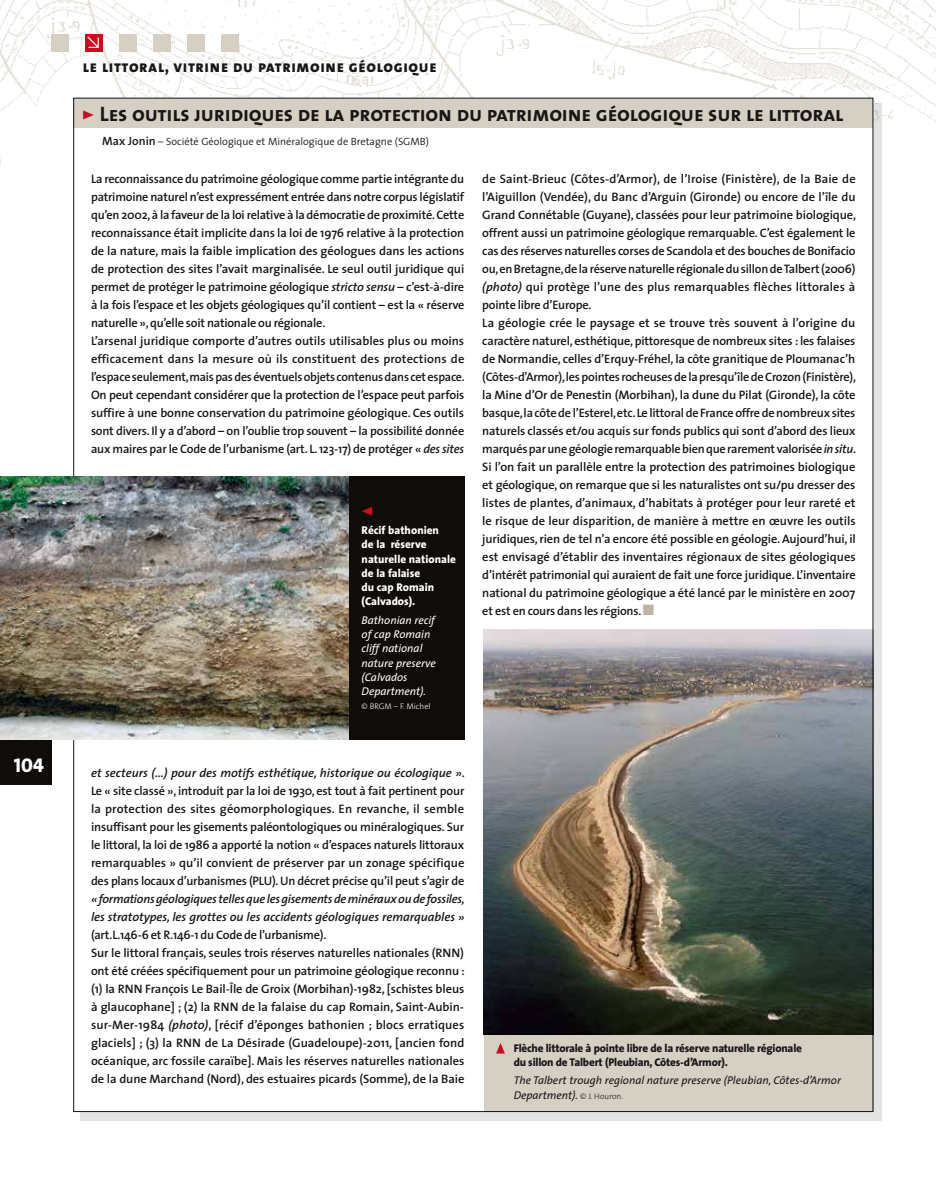
<style>
.page{position:relative;width:936px;height:1191px;background:#fff}
.page>*{position:absolute;margin:0;border:0;box-sizing:border-box;transform-origin:0 0}
.t1{font:21px "The Sans Bold Caps";letter-spacing:-.01em;color:#181716}
.t2{font:19.95px "The Sans Extra Bold Caps";color:#fff}
.t3{font:16.5px "The Sans Extra Bold Caps";letter-spacing:.04em;color:#181716;scale:.95 1}
.t4{font:600 12.3px/18px "The Sans";letter-spacing:-.015em;color:#181716}
.t5{font:italic 600 12.3px/18px "The Sans";letter-spacing:-.015em;color:#181716}
.t6{font:800 11.25px/14.2px "The Sans";letter-spacing:-.02em;color:#181716}
.t7{font:italic 11.25px/14.2px "The Sans";color:#181716}
.t8{font:800 11.25px/14.2px "The Sans";color:#fff}
.t9{font:italic 11.25px/14.2px "The Sans";color:#fff}
.t10{font:300 10.5px "The Sans";color:#181716}
.t11{font:300 8.25px "The Sans";color:#fff}
.s1{color:#cd0b1f}
.s2{font-weight:600;font-size:12px}
.s3{font-style:italic}
.s4{color:#bdb4a6}
.s5{font-weight:300;font-style:normal;font-size:8.25px}
</style>
<div class="page">
<div style="left:0;top:502px;width:51px;height:283px;background:#0f0c09"></div>
<img style="left:0;top:0;width:935px;height:206px">
<div style="left:119px;top:34px;width:17px;height:17px;background:#d5cfc4"></div>
<div style="left:51px;top:34px;width:17px;height:17px;background:#d5cfc4"></div>
<svg style="left:85px;top:34px;width:17px;height:17px"></svg>
<div style="left:153px;top:34px;width:17px;height:17px;background:#d5cfc4"></div>
<div style="left:187px;top:34px;width:17px;height:17px;background:#d5cfc4"></div>
<div style="left:221px;top:34px;width:17px;height:17px;background:#d5cfc4"></div>
<div style="left:74px;top:98px;width:798px;height:1013px;background:#fff"></div>
<div style="left:73px;top:98px;width:800px;height:30px;background:#d5cfc4"></div>
<img style="left:484px;top:629px;width:389px;height:406px">
<div style="left:349px;top:476px;width:115px;height:264px;background:#0f0c09"></div>
<svg style="left:362px;top:507px;width:10px;height:8px"></svg>
<img style="left:0;top:476px;width:349px;height:264px">
<div style="left:484px;top:1035px;width:389px;height:76px;background:#d5cfc4"></div>
<svg style="left:496px;top:1043px;width:9px;height:10px"></svg>
<h2 class="t2" style="left:14px;top:748px;width:32px">104</h2>
<h3 class="t3" style="left:83px;top:53px;width:374px">le littoral, vitrine du patrimoine géologique</h3>
<h1 class="t1" style="left:82px;top:96px;width:763px"><span class="s1">&gt;</span> Les outils juridiques de la protection du patrimoine géologique sur le littoral</h1>
<p class="t10" style="left:102px;top:133px;width:328px"><span class="s2">Max Jonin</span> – Société Géologique et Minéralogique de Bretagne (SGMB)</p>
<p class="t4" style="left:91px;top:169px;width:375px">La reconnaissance du patrimoine géologique comme partie intégrante du patrimoine naturel n’est expressément entrée dans notre corpus législatif qu’en 2002, à la faveur de la loi relative à la démocratie de proximité. Cette reconnaissance était implicite dans la loi de 1976 relative à la protection de la nature, mais la faible implication des géologues dans les actions de protection des sites l’avait marginalisée. Le seul outil juridique qui permet de protéger le patrimoine géologique <span class="s3">stricto sensu</span> – c’est-à-dire à la fois l’espace et les objets géologiques qu’il contient – est la « réserve naturelle », qu’elle soit nationale ou régionale.<br>L’arsenal juridique comporte d’autres outils utilisables plus ou moins efficacement dans la mesure où ils constituent des protections de l’espace seulement, mais pas des éventuels objets contenus dans cet espace.<br>On peut cependant considérer que la protection de l’espace peut parfois suffire à une bonne conservation du patrimoine géologique. Ces outils sont divers. Il y a d’abord – on l’oublie trop souvent – la possibilité donnée aux maires par le Code de l’urbanisme (art. L. 123-17) de protéger « <span class="s3">des sites</span></p>
<p class="t8" style="left:361px;top:523px;width:96px">Récif bathonien<br>de la réserve naturelle nationale de la falaise<br>du cap Romain (Calvados).</p>
<p class="t9" style="left:361px;top:612px;width:76px">Bathonian recif of cap Romain cliff national nature preserve (Calvados<br>Department).</p>
<p class="t11" style="left:361px;top:699px;width:71px">© BRGM – F. Michel</p>
<p class="t4" style="left:482px;top:169px;width:375px">de Saint-Brieuc (Côtes-d’Armor), de l’Iroise (Finistère), de la Baie de l’Aiguillon (Vendée), du Banc d’Arguin (Gironde) ou encore de l’île du Grand Connétable (Guyane), classées pour leur patrimoine biologique, offrent aussi un patrimoine géologique remarquable. C’est également le cas des réserves naturelles corses de Scandola et des bouches de Bonifacio ou, en Bretagne, de la réserve naturelle régionale du sillon de Talbert (2006) <span class="s3">(photo)</span> qui protège l’une des plus remarquables flèches littorales à pointe libre d’Europe.<br>La géologie crée le paysage et se trouve très souvent à l’origine du caractère naturel, esthétique, pittoresque de nombreux sites : les falaises de Normandie, celles d’Erquy-Fréhel, la côte granitique de Ploumanac’h (Côtes-d’Armor), les pointes rocheuses de la presqu’île de Crozon (Finistère), la Mine d’Or de Penestin (Morbihan), la dune du Pilat (Gironde), la côte basque, la côte de l’Esterel, etc. Le littoral de France offre de nombreux sites naturels classés et/ou acquis sur fonds publics qui sont d’abord des lieux marqués par une géologie remarquable bien que rarement valorisée <span class="s3">in situ</span>.<br>Si l’on fait un parallèle entre la protection des patrimoines biologique et géologique, on remarque que si les naturalistes ont su/pu dresser des listes de plantes, d’animaux, d’habitats à protéger pour leur rareté et le risque de leur disparition, de manière à mettre en œuvre les outils juridiques, rien de tel n’a encore été possible en géologie. Aujourd’hui, il est envisagé d’établir des inventaires régionaux de sites géologiques d’intérêt patrimonial qui auraient de fait une force juridique. L’inventaire national du patrimoine géologique a été lancé par le ministère en 2007 et est en cours dans les régions. <span class="s4">■</span></p>
<p class="t4" style="left:91px;top:763px;width:375px;text-align:justify"><span class="s3">et secteurs (…) pour des motifs esthétique, historique ou écologique »</span>.<br>Le « site classé », introduit par la loi de 1930, est tout à fait pertinent pour la protection des sites géomorphologiques. En revanche, il semble insuffisant pour les gisements paléontologiques ou minéralogiques. Sur le littoral, la loi de 1986 a apporté la notion « d’espaces naturels littoraux remarquables » qu’il convient de préserver par un zonage spécifique des plans locaux d’urbanismes (PLU). Un décret précise qu’il peut s’agir de</p>
<p class="t5" style="left:91px;top:889px;width:375px">« formations géologiques telles que les gisements de minéraux ou de fossiles, les stratotypes, les grottes ou les accidents géologiques remarquables »</p>
<p class="t4" style="left:91px;top:925px;width:375px">(art.L.146-6 et R.146-1 du Code de l’urbanisme).<br>Sur le littoral français, seules trois réserves naturelles nationales (RNN) ont été créées spécifiquement pour un patrimoine géologique reconnu : (1) la RNN François Le Bail-Île de Groix (Morbihan)-1982, [schistes bleus à glaucophane] ; (2) la RNN de la falaise du cap Romain, Saint-Aubin&shy;sur-Mer-1984 <span class="s3">(photo)</span>, [récif d’éponges bathonien ; blocs erratiques glaciels] ; (3) la RNN de La Désirade (Guadeloupe)-2011, [ancien fond océanique, arc fossile caraïbe]. Mais les réserves naturelles nationales de la dune Marchand (Nord), des estuaires picards (Somme), de la Baie</p>
<p class="t6" style="left:513px;top:1040px;width:290px">Flèche littorale à pointe libre de la réserve naturelle régionale du sillon de Talbert (Pleubian, Côtes-d’Armor).</p>
<p class="t7" style="left:513px;top:1073px;width:329px">The Talbert trough regional nature preserve (Pleubian, Côtes-d’Armor<br>Department). <span class="s5">© J. Houron.</span></p>
</div>
